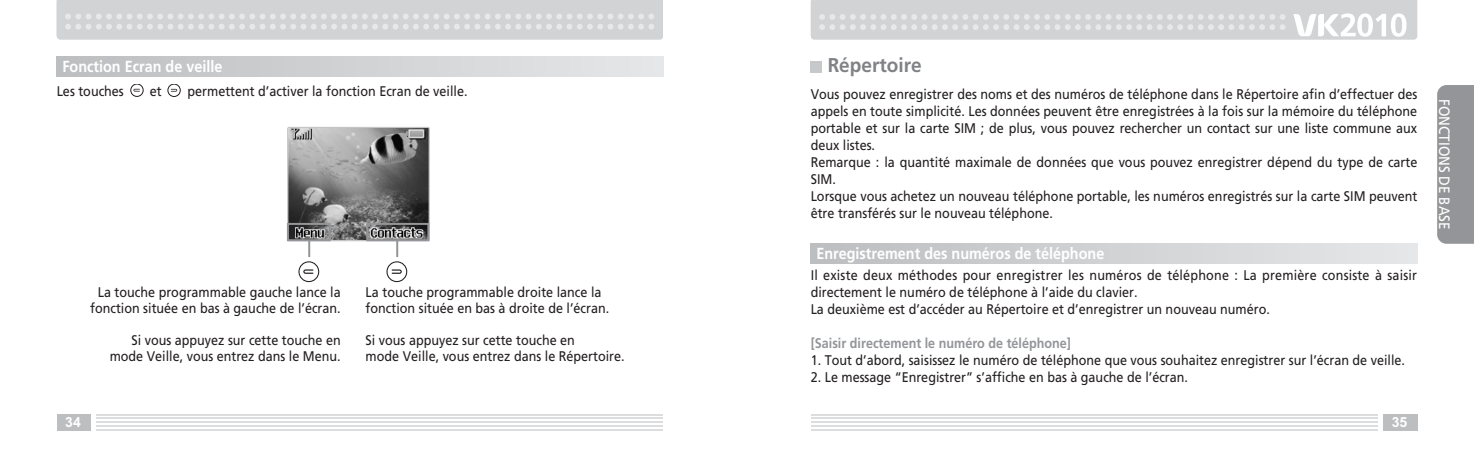
<style>
.page{position:relative;width:1474px;height:452px;background:#fff}
.page>*{position:absolute;margin:0;border:0;box-sizing:border-box;transform-origin:0 0}
.t1{font:700 20px "Frutiger";color:#808285;scale:.95 1}
.t2{font:700 16px "Frutiger";color:#fff;scale:.9 1}
.t3{font:15px "Frutiger";color:#fff;scale:.9 1}
.t4{font:14px/17px "Frutiger";color:#231f20;scale:.9 1}
.t5{font:700 14px "Frutiger";color:#939598;scale:.9 1}
.t6{font:700 14px "Arial";color:#fff}
</style>
<div class="page">
<svg style="left:811px;top:0;width:606px;height:40px"></svg>
<hr style="left:811px;top:429px;width:567px;height:2px;background:#dcddde">
<hr style="left:811px;top:414px;width:567px;height:1px;background:#dcddde">
<hr style="left:811px;top:418px;width:567px;height:1px;background:#dcddde">
<hr style="left:811px;top:422px;width:567px;height:1px;background:#dcddde">
<hr style="left:811px;top:425px;width:567px;height:2px;background:#dcddde">
<div style="left:1383px;top:414px;width:34px;height:17px;background:#bcbec0"></div>
<svg style="left:57px;top:0;width:606px;height:40px"></svg>
<hr style="left:96px;top:429px;width:567px;height:2px;background:#dcddde">
<hr style="left:96px;top:414px;width:567px;height:1px;background:#dcddde">
<hr style="left:96px;top:418px;width:567px;height:1px;background:#dcddde">
<hr style="left:96px;top:422px;width:567px;height:1px;background:#dcddde">
<hr style="left:96px;top:425px;width:567px;height:2px;background:#dcddde">
<div style="left:57px;top:414px;width:34px;height:17px;background:#bcbec0"></div>
<div style="left:57px;top:57px;width:606px;height:20px;background:linear-gradient(to right,#bcbec0,#e6e7e8)"></div>
<svg style="left:168px;top:84px;width:13px;height:13px"></svg>
<svg style="left:171px;top:89px;width:6px;height:3px"></svg>
<svg style="left:130px;top:84px;width:14px;height:13px"></svg>
<svg style="left:133px;top:89px;width:7px;height:3px"></svg>
<div style="left:811px;top:62px;width:11px;height:11px;background:#c6c8ca"></div>
<div style="left:811px;top:243px;width:606px;height:20px;background:linear-gradient(to right,#bcbec0,#e6e7e8)"></div>
<div style="left:1437px;top:85px;width:37px;height:159px;background:#939598"></div>
<img style="left:288px;top:128px;width:141px;height:112px">
<div style="left:287px;top:127px;width:143px;height:114px;border:1px solid #bcbec0"></div>
<svg style="left:298px;top:261px;width:21px;height:21px"></svg>
<svg style="left:303px;top:269px;width:10px;height:5px"></svg>
<svg style="left:386px;top:261px;width:21px;height:21px"></svg>
<svg style="left:392px;top:269px;width:10px;height:5px"></svg>
<svg style="left:287px;top:222px;width:143px;height:35px"></svg>
<p class="t2" style="left:62px;top:60px;width:179px">Fonction Ecran de veille</p>
<p class="t4" style="left:57px;top:84px;width:76px">Les touches</p>
<p class="t4" style="left:150px;top:84px;width:15px">et</p>
<p class="t4" style="left:188px;top:84px;width:313px">permettent d’activer la fonction Ecran de veille.</p>
<p class="t4" style="left:90px;top:286px;width:280px;line-height:16px;text-align:center">La touche programmable gauche lance la fonction située en bas à gauche de l’écran.</p>
<p class="t4" style="left:110px;top:334px;width:258px;line-height:16px;text-align:right">Si vous appuyez sur cette touche en mode Veille, vous entrez dans le Menu.</p>
<p class="t4" style="left:366px;top:286px;width:272px;line-height:16px">La touche programmable droite lance la fonction située en bas à droite de l’écran.</p>
<p class="t4" style="left:366px;top:334px;width:289px;line-height:16px">Si vous appuyez sur cette touche en<br>mode Veille, vous entrez dans le Répertoire.</p>
<h1 class="t1" style="left:828px;top:57px;width:100px">Répertoire</h1>
<p class="t4" style="left:811px;top:87px;width:676px">Vous pouvez enregistrer des noms et des numéros de téléphone dans le Répertoire afin d’effectuer des appels en toute simplicité. Les données peuvent être enregistrées à la fois sur la mémoire du téléphone portable et sur la carte SIM ; de plus, vous pouvez rechercher un contact sur une liste commune aux deux listes.<br>Remarque : la quantité maximale de données que vous pouvez enregistrer dépend du type de carte SIM.<br>Lorsque vous achetez un nouveau téléphone portable, les numéros enregistrés sur la carte SIM peuvent être transférés sur le nouveau téléphone.</p>
<p class="t2" style="left:816px;top:247px;width:322px">Enregistrement des numéros de téléphone</p>
<p class="t4" style="left:811px;top:268px;width:675px">Il existe deux méthodes pour enregistrer les numéros de téléphone : La première consiste à saisir directement le numéro de téléphone à l’aide du clavier.<br>La deuxième est d’accéder au Répertoire et d’enregistrer un nouveau numéro.</p>
<p class="t5" style="left:811px;top:337px;width:291px">[Saisir directement le numéro de téléphone]</p>
<p class="t4" style="left:811px;top:353px;width:662px">1. Tout d’abord, saisissez le numéro de téléphone que vous souhaitez enregistrer sur l’écran de veille.</p>
<p class="t4" style="left:811px;top:370px;width:421px">2. Le message “Enregistrer” s’affiche en bas à gauche de l’écran.</p>
<p class="t6" style="left:65px;top:417px;width:17px">34</p>
<p class="t6" style="left:1392px;top:417px;width:17px">35</p>
<p class="t3" style="left:1450px;top:99px;width:146px;rotate:90deg">FONCTIONS DE BASE</p>
</div>
